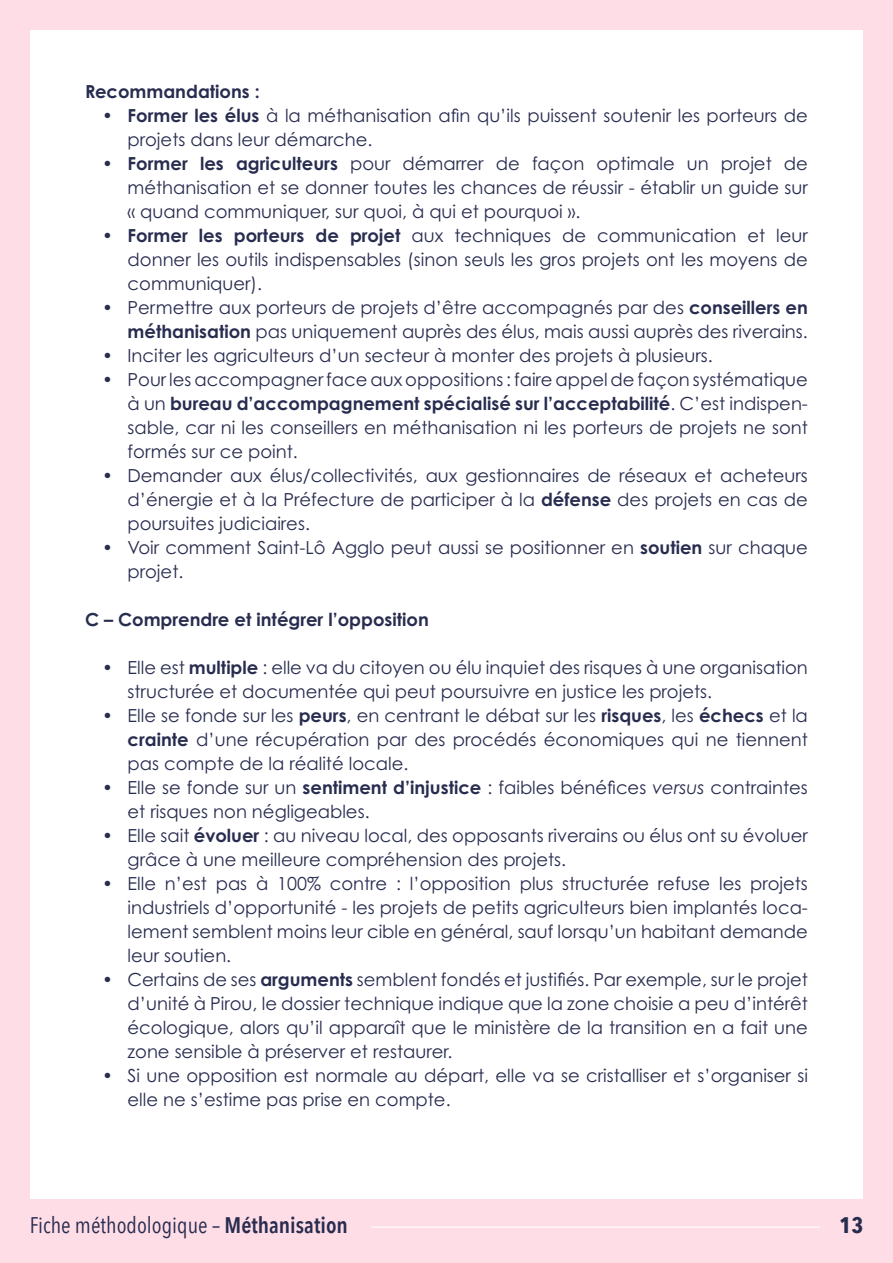
<style>
.page{position:relative;width:893px;height:1263px;background:#fff}
.page>*{position:absolute;margin:0;border:0;box-sizing:border-box;transform-origin:0 0}
.t1{font:22.5px "Avenir Next Condensed";color:#282c4f}
.t2{font:700 22.5px "Avenir Next Condensed";color:#282c4f}
.t3{font:18px/24px "Century Gothic Pro";color:#282c4f;text-align:justify}
.Titre_3{font:700 18px "Century Gothic Pro";color:#282c4f}
.s1{font-weight:700}
.s2{font-style:italic}
.s3{font-weight:600}
</style>
<div class="page">
<div style="left:0;top:0;width:30px;height:1263px;background:#ffdde7"></div>
<div style="left:863px;top:0;width:30px;height:1263px;background:#ffdde7"></div>
<div style="left:0;top:0;width:893px;height:30px;background:#ffdde7"></div>
<div style="left:0;top:1199px;width:893px;height:64px;background:#ffdde7"></div>
<hr style="left:371px;top:1226px;width:449px;height:2px;background:#fff">
<p class="Titre_3" style="left:85px;top:81px;width:176px">Recommandations :</p>
<p class="t3" style="left:128px;top:104px;width:682px;text-indent:-26px"><span class="s1">• Former les élus</span> à la méthanisation afin qu’ils puissent soutenir les porteurs de projets dans leur démarche.</p>
<p class="t3" style="left:128px;top:152px;width:682px;text-indent:-26px"><span class="s1">• Former les agriculteurs</span> pour démarrer de façon optimale un projet de méthanisation et se donner toutes les chances de réussir - établir un guide sur « quand communiquer, sur quoi, à qui et pourquoi ».</p>
<p class="t3" style="left:128px;top:224px;width:682px;text-indent:-26px"><span class="s1">• Former les porteurs de projet</span> aux techniques de communication et leur donner les outils indispensables (sinon seuls les gros projets ont les moyens de communiquer).</p>
<p class="t3" style="left:102px;top:296px;width:707px;text-align:right">• Permettre aux porteurs de projets d’être accompagnés par des <span class="s1">conseillers en méthanisation</span> pas uniquement auprès des élus, mais aussi auprès des riverains.</p>
<p class="t3" style="left:102px;top:344px;width:612px">• Inciter les agriculteurs d’un secteur à monter des projets à plusieurs.</p>
<p class="t3" style="left:128px;top:368px;width:682px;text-indent:-26px">• Pour les accompagner face aux oppositions : faire appel de façon systématique à un <span class="s1">bureau d’accompagnement spécialisé sur l’acceptabilité</span>. C’est indispen&shy;sable, car ni les conseillers en méthanisation ni les porteurs de projets ne sont formés sur ce point.</p>
<p class="t3" style="left:128px;top:464px;width:682px;text-indent:-26px">• Demander aux élus/collectivités, aux gestionnaires de réseaux et acheteurs d’énergie et à la Préfecture de participer à la <span class="s1">défense</span> des projets en cas de poursuites judiciaires.</p>
<p class="t3" style="left:128px;top:536px;width:682px;text-indent:-26px">• Voir comment Saint-Lô Agglo peut aussi se positionner en <span class="s1">soutien</span> sur chaque projet.</p>
<p class="Titre_3" style="left:85px;top:609px;width:345px">C – Comprendre et intégrer l’opposition</p>
<p class="t3" style="left:128px;top:656px;width:682px;text-indent:-26px">• Elle est <span class="s1">multiple</span> : elle va du citoyen ou élu inquiet des risques à une organisation structurée et documentée qui peut poursuivre en justice les projets.</p>
<p class="t3" style="left:128px;top:704px;width:682px;text-indent:-26px">• Elle se fonde sur les <span class="s1">peurs</span>, en centrant le débat sur les <span class="s1">risques</span>, les <span class="s1">échecs</span> et la <span class="s1">crainte</span> d’une récupération par des procédés économiques qui ne tiennent pas compte de la réalité locale.</p>
<p class="t3" style="left:128px;top:776px;width:682px;text-indent:-26px">• Elle se fonde sur un <span class="s1">sentiment d’injustice</span> : faibles bénéfices <span class="s2">versus</span> contraintes et risques non négligeables.</p>
<p class="t3" style="left:128px;top:824px;width:682px;text-indent:-26px">• Elle sait <span class="s1">évoluer</span> : au niveau local, des opposants riverains ou élus ont su évoluer grâce à une meilleure compréhension des projets.</p>
<p class="t3" style="left:128px;top:872px;width:682px;text-indent:-26px">• Elle n’est pas à 100% contre : l’opposition plus structurée refuse les projets industriels d’opportunité - les projets de petits agriculteurs bien implantés loca&shy;lement semblent moins leur cible en général, sauf lorsqu’un habitant demande leur soutien.</p>
<p class="t3" style="left:128px;top:968px;width:682px;text-indent:-26px">• Certains de ses <span class="s1">arguments</span> semblent fondés et justifiés. Par exemple, sur le projet d’unité à Pirou, le dossier technique indique que la zone choisie a peu d’intérêt écologique, alors qu’il apparaît que le ministère de la transition en a fait une zone sensible à préserver et restaurer.</p>
<p class="t3" style="left:128px;top:1064px;width:682px;text-indent:-26px">• Si une opposition est normale au départ, elle va se cristalliser et s’organiser si elle ne s’estime pas prise en compte.</p>
<p class="t1" style="left:30px;top:1206px;width:320px">Fiche méthodologique – <span class="s3">Méthanisation</span></p>
<p class="t2" style="left:840px;top:1211px;width:25px">13</p>
</div>
